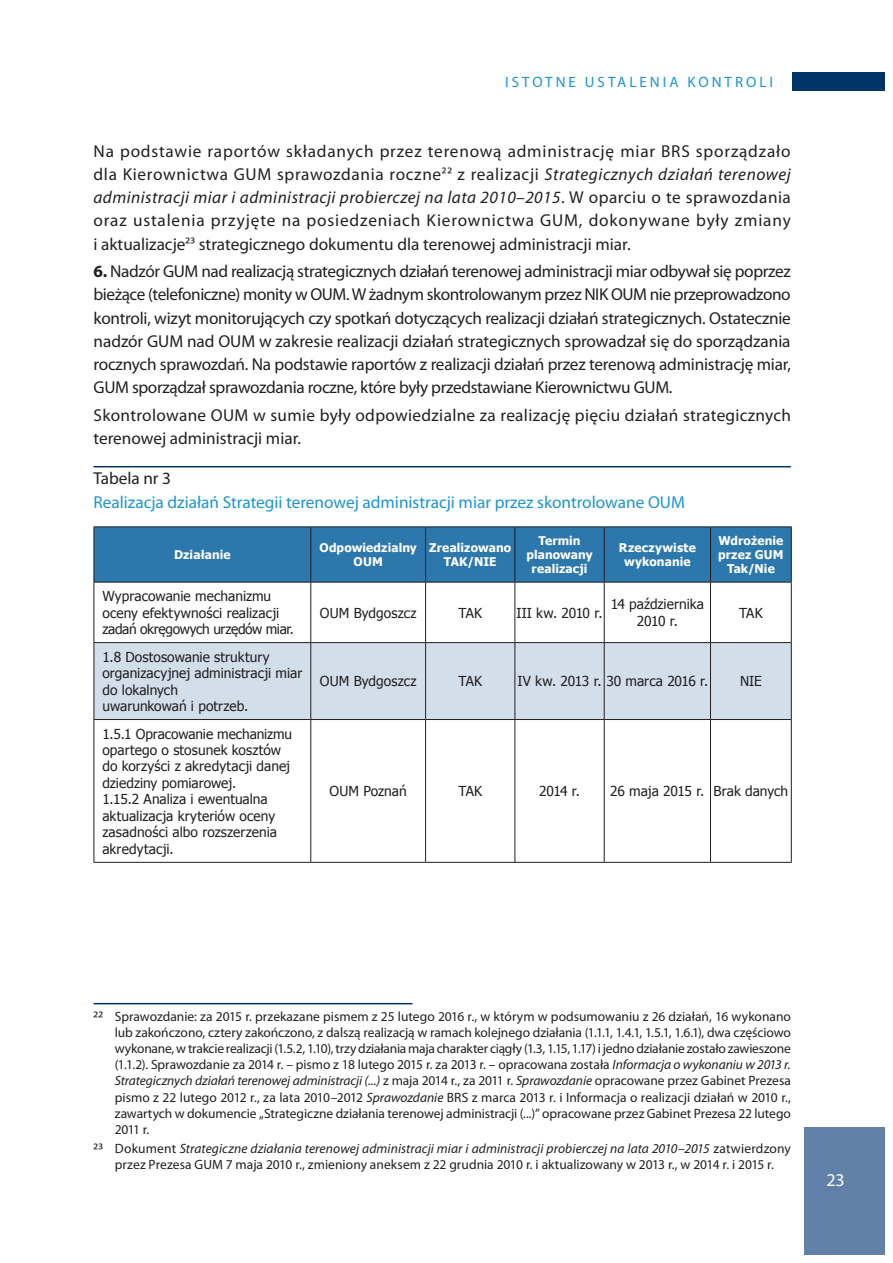
<style>
.page{position:relative;width:893px;height:1263px;background:#fff}
.page>*{position:absolute;margin:0;border:0;box-sizing:border-box;transform-origin:0 0}
.t1{font:18px "Myriad Pro";color:#fff}
.t2{font:17.25px/23.2px "Myriad Pro";color:#231f20;text-align:justify}
.t3{font:17.25px/23.2px "Myriad Pro";letter-spacing:.02em;color:#231f20}
.t4{font:17.25px "Myriad Pro";color:#1c94d2}
.t5{font:15px "Myriad Pro";letter-spacing:.2em;color:#1c94d2}
.t6{font:13.65px/16.5px "Tahoma";color:#231f20}
.t7{font:13.5px/16.2px "Myriad Pro";color:#231f20;text-align:justify}
.t8{font:700 12px/14.4px "Tahoma";letter-spacing:.01em;color:#fff;text-align:center}
.s1{font-size:15px}
.s2{font-style:italic}
.s3{font-weight:700}
</style>
<div class="page">
<div style="left:804px;top:1127px;width:80px;height:127px;background:#6180a7"></div>
<div style="left:792px;top:72px;width:92px;height:19px;background:#003667"></div>
<hr style="left:94px;top:466px;width:697px;height:1px;background:#003667">
<div style="left:95px;top:527px;width:696px;height:55px;background:#2c77ab"></div>
<div style="left:95px;top:643px;width:696px;height:76px;background:#d2dfeb"></div>
<hr style="left:94px;top:526px;width:217px;height:1px;background:#231f20">
<hr style="left:94px;top:527px;width:1px;height:55px;background:#231f20">
<hr style="left:311px;top:526px;width:115px;height:1px;background:#231f20">
<hr style="left:310px;top:527px;width:1px;height:55px;background:#231f20">
<hr style="left:426px;top:526px;width:89px;height:1px;background:#231f20">
<hr style="left:425px;top:527px;width:1px;height:55px;background:#231f20">
<hr style="left:515px;top:526px;width:89px;height:1px;background:#231f20">
<hr style="left:514px;top:527px;width:1px;height:55px;background:#231f20">
<hr style="left:604px;top:526px;width:106px;height:1px;background:#231f20">
<hr style="left:604px;top:527px;width:1px;height:55px;background:#231f20">
<hr style="left:710px;top:526px;width:82px;height:1px;background:#231f20">
<hr style="left:710px;top:527px;width:1px;height:55px;background:#231f20">
<hr style="left:791px;top:527px;width:1px;height:55px;background:#231f20">
<hr style="left:94px;top:582px;width:217px;height:1px;background:#231f20">
<hr style="left:94px;top:582px;width:1px;height:60px;background:#231f20">
<hr style="left:311px;top:582px;width:115px;height:1px;background:#231f20">
<hr style="left:310px;top:582px;width:1px;height:60px;background:#231f20">
<hr style="left:426px;top:582px;width:89px;height:1px;background:#231f20">
<hr style="left:425px;top:582px;width:1px;height:60px;background:#231f20">
<hr style="left:515px;top:582px;width:89px;height:1px;background:#231f20">
<hr style="left:514px;top:582px;width:1px;height:60px;background:#231f20">
<hr style="left:604px;top:582px;width:106px;height:1px;background:#231f20">
<hr style="left:604px;top:582px;width:1px;height:60px;background:#231f20">
<hr style="left:710px;top:582px;width:82px;height:1px;background:#231f20">
<hr style="left:710px;top:582px;width:1px;height:60px;background:#231f20">
<hr style="left:791px;top:582px;width:1px;height:60px;background:#231f20">
<hr style="left:94px;top:642px;width:217px;height:1px;background:#231f20">
<hr style="left:94px;top:643px;width:1px;height:76px;background:#231f20">
<hr style="left:311px;top:642px;width:115px;height:1px;background:#231f20">
<hr style="left:310px;top:643px;width:1px;height:76px;background:#231f20">
<hr style="left:426px;top:642px;width:89px;height:1px;background:#231f20">
<hr style="left:425px;top:643px;width:1px;height:76px;background:#231f20">
<hr style="left:515px;top:642px;width:89px;height:1px;background:#231f20">
<hr style="left:514px;top:643px;width:1px;height:76px;background:#231f20">
<hr style="left:604px;top:642px;width:106px;height:1px;background:#231f20">
<hr style="left:604px;top:643px;width:1px;height:76px;background:#231f20">
<hr style="left:710px;top:642px;width:82px;height:1px;background:#231f20">
<hr style="left:710px;top:643px;width:1px;height:76px;background:#231f20">
<hr style="left:791px;top:643px;width:1px;height:76px;background:#231f20">
<hr style="left:94px;top:862px;width:217px;height:1px;background:#231f20">
<hr style="left:311px;top:862px;width:115px;height:1px;background:#231f20">
<hr style="left:426px;top:862px;width:89px;height:1px;background:#231f20">
<hr style="left:515px;top:862px;width:89px;height:1px;background:#231f20">
<hr style="left:604px;top:862px;width:106px;height:1px;background:#231f20">
<hr style="left:710px;top:862px;width:82px;height:1px;background:#231f20">
<hr style="left:94px;top:719px;width:217px;height:1px;background:#231f20">
<hr style="left:94px;top:720px;width:1px;height:142px;background:#231f20">
<hr style="left:311px;top:719px;width:115px;height:1px;background:#231f20">
<hr style="left:310px;top:720px;width:1px;height:142px;background:#231f20">
<hr style="left:426px;top:719px;width:89px;height:1px;background:#231f20">
<hr style="left:425px;top:720px;width:1px;height:142px;background:#231f20">
<hr style="left:515px;top:719px;width:89px;height:1px;background:#231f20">
<hr style="left:514px;top:720px;width:1px;height:142px;background:#231f20">
<hr style="left:604px;top:719px;width:106px;height:1px;background:#231f20">
<hr style="left:604px;top:720px;width:1px;height:142px;background:#231f20">
<hr style="left:710px;top:719px;width:82px;height:1px;background:#231f20">
<hr style="left:710px;top:720px;width:1px;height:142px;background:#231f20">
<hr style="left:791px;top:720px;width:1px;height:142px;background:#231f20">
<hr style="left:94px;top:1003px;width:318px;height:1px;background:#003667">
<p class="t5" style="left:505px;top:73px;width:269px">ISTOTNE USTALENIA KONTROLI</p>
<p class="t2" style="left:94px;top:139px;width:699px">Na podstawie raportów składanych przez terenową administrację miar BRS sporządzało dla Kierownictwa GUM sprawozdania roczne<span class="s1">22</span> z realizacji <span class="s2">Strategicznych działań terenowej administracji miar i administracji probierczej na lata 2010–2015</span>. W oparciu o te sprawozdania oraz ustalenia przyjęte na posiedzeniach Kierownictwa GUM, dokonywane były zmiany i aktualizacje<span class="s1">23</span> strategicznego dokumentu dla terenowej administracji miar.</p>
<p class="t2" style="left:94px;top:259px;width:699px"><span class="s3">6.</span> Nadzór GUM nad realizacją strategicznych działań terenowej administracji miar odbywał się poprzez bieżące (telefoniczne) monity w OUM. W żadnym skontrolowanym przez NIK OUM nie przeprowadzono kontroli, wizyt monitorujących czy spotkań dotyczących realizacji działań strategicznych. Ostatecznie nadzór GUM nad OUM w zakresie realizacji działań strategicznych sprowadzał się do sporządzania rocznych sprawozdań. Na podstawie raportów z realizacji działań przez terenową administrację miar, GUM sporządzał sprawozdania roczne, które były przedstawiane Kierownictwu GUM.</p>
<p class="t3" style="left:94px;top:403px;width:699px">Skontrolowane OUM w sumie były odpowiedzialne za realizację pięciu działań strategicznych terenowej administracji miar.</p>
<p class="t2" style="left:94px;top:467px;width:79px">Tabela nr 3</p>
<p class="t4" style="left:94px;top:491px;width:593px">Realizacja działań Strategii terenowej administracji miar przez skontrolowane OUM</p>
<p class="t8" style="left:174px;top:547px;width:58px">Działanie</p>
<p class="t8" style="left:320px;top:540px;width:99px">Odpowiedzialny<br>OUM</p>
<p class="t8" style="left:429px;top:540px;width:83px">Zrealizowano<br>TAK/NIE</p>
<p class="t8" style="left:526px;top:532px;width:68px">Termin planowany realizacji</p>
<p class="t8" style="left:619px;top:540px;width:78px">Rzeczywiste wykonanie</p>
<p class="t8" style="left:718px;top:532px;width:67px">Wdrożenie przez GUM<br>Tak/Nie</p>
<p class="t6" style="left:102px;top:587px;width:193px">Wypracowanie mechanizmu oceny efektywności realizacji zadań okręgowych urzędów miar.</p>
<p class="t6" style="left:320px;top:604px;width:98px">OUM Bydgoszcz</p>
<p class="t6" style="left:458px;top:604px;width:25px">TAK</p>
<p class="t6" style="left:517px;top:604px;width:87px">III kw. 2010 r.</p>
<p class="t6" style="left:611px;top:595px;width:95px;text-align:center">14 października<br>2010 r.</p>
<p class="t6" style="left:739px;top:604px;width:25px">TAK</p>
<p class="t6" style="left:102px;top:648px;width:201px">1.8 Dostosowanie struktury organizacyjnej administracji miar do lokalnych<br>uwarunkowań i potrzeb.</p>
<p class="t6" style="left:102px;top:725px;width:191px">1.5.1 Opracowanie mechanizmu opartego o stosunek kosztów do korzyści z akredytacji danej dziedziny pomiarowej.<br>1.15.2 Analiza i ewentualna aktualizacja kryteriów oceny zasadności albo rozszerzenia akredytacji.</p>
<p class="t6" style="left:320px;top:672px;width:98px">OUM Bydgoszcz</p>
<p class="t6" style="left:458px;top:672px;width:25px">TAK</p>
<p class="t6" style="left:517px;top:672px;width:193px">IV kw. 2013 r. 30 marca 2016 r.</p>
<p class="t6" style="left:740px;top:672px;width:23px">NIE</p>
<p class="t6" style="left:330px;top:782px;width:79px">OUM Poznań</p>
<p class="t6" style="left:458px;top:782px;width:25px">TAK</p>
<p class="t6" style="left:539px;top:782px;width:42px">2014 r.</p>
<p class="t6" style="left:610px;top:782px;width:179px">26 maja 2015 r. Brak danych</p>
<p class="t7" style="left:115px;top:1008px;width:678px;text-indent:-21px"><span class="s1">22</span> Sprawozdanie: za 2015 r. przekazane pismem z 25 lutego 2016 r., w którym w podsumowaniu z 26 działań, 16 wykonano lub zakończono, cztery zakończono, z dalszą realizacją w ramach kolejnego działania (1.1.1, 1.4.1, 1.5.1, 1.6.1), dwa częściowo wykonane, w trakcie realizacji (1.5.2, 1.10), trzy działania maja charakter ciągły (1.3, 1.15, 1.17) i jedno działanie zostało zawieszone (1.1.2). Sprawozdanie za 2014 r. – pismo z 18 lutego 2015 r. za 2013 r. – opracowana została <span class="s2">Informacja o wykonaniu w 2013 r.<br>Strategicznych działań terenowej administracji (...)</span> z maja 2014 r., za 2011 r. <span class="s2">Sprawozdanie</span> opracowane przez Gabinet Prezesa pismo z 22 lutego 2012 r., za lata 2010–2012 <span class="s2">Sprawozdanie</span> BRS z marca 2013 r. i Informacja o realizacji działań w 2010 r., zawartych w dokumencie „Strategiczne działania terenowej administracji (...)” opracowane przez Gabinet Prezesa 22 lutego 2011 r.</p>
<p class="t7" style="left:94px;top:1140px;width:699px;text-align:center"><span class="s1">23</span> Dokument <span class="s2">Strategiczne działania terenowej administracji miar i administracji probierczej na lata 2010–2015</span> zatwierdzony przez Prezesa GUM 7 maja 2010 r., zmieniony aneksem z 22 grudnia 2010 r. i aktualizowany w 2013 r., w 2014 r. i 2015 r.</p>
<h1 class="t1" style="left:826px;top:1168px;width:20px">23</h1>
</div>
